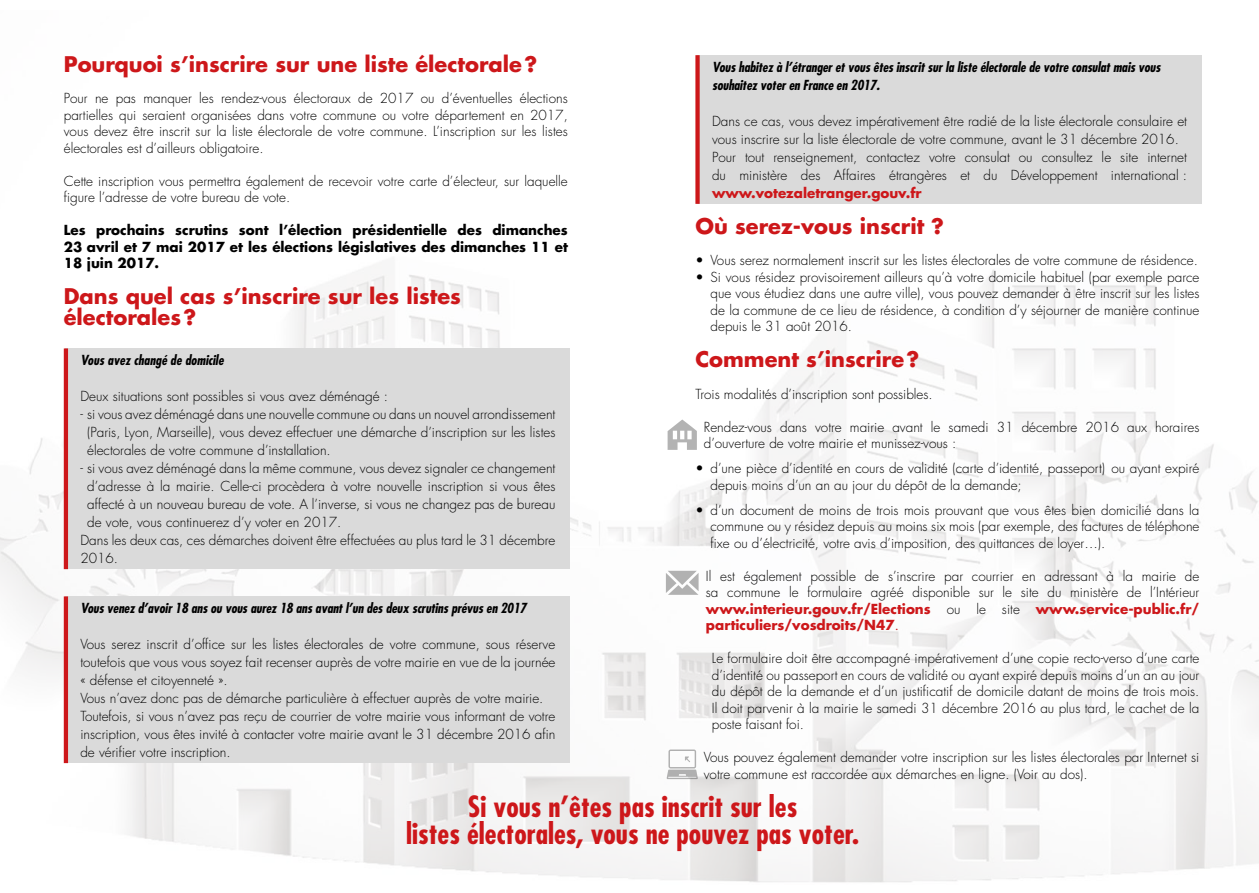
<style>
.page{position:relative;width:1259px;height:893px;background:#fff}
.page>*{position:absolute;margin:0;border:0;box-sizing:border-box;transform-origin:0 0}
.t1{font:700 condensed 28.5px/27px "Futura";color:#cd171a;text-align:center}
.t2{font:700 21px/21px "Futura";color:#cd171a}
.t3{font:300 13.5px/16.5px "Futura";color:#000;text-align:justify}
.t4{font:italic 700 condensed 13.5px/18px "Futura";letter-spacing:-.01em;color:#000}
.t5{font:700 13.5px/16.5px "Futura";color:#000;text-align:justify}
.t6{font:700 13.5px "Futura";color:#cd171a}
.s1{font-weight:700;color:#cd171a}
.s2{font-weight:400;color:#cd171a}
</style>
<div class="page">
<img style="left:0;top:55px;width:1259px;height:828px">
<div style="left:66px;top:348px;width:504px;height:221px;background:#dadada"></div>
<hr style="left:64px;top:348px;width:4px;height:221px;background:#cd171a">
<div style="left:66px;top:596px;width:504px;height:167px;background:#dadada"></div>
<hr style="left:64px;top:596px;width:4px;height:167px;background:#cd171a">
<div style="left:697px;top:55px;width:504px;height:149px;background:#dadada"></div>
<svg style="left:695px;top:55px;width:4px;height:149px"></svg>
<svg style="left:667px;top:419px;width:30px;height:31px"></svg>
<svg style="left:666px;top:571px;width:32px;height:24px"></svg>
<svg style="left:667px;top:749px;width:31px;height:30px"></svg>
<h2 class="t2" style="left:64px;top:53px;width:475px">Pourquoi s’inscrire sur une liste électorale?</h2>
<p class="t3" style="left:64px;top:90px;width:505px">Pour ne pas manquer les rendez-vous électoraux de 2017 ou d’éventuelles élections partielles qui seraient organisées dans votre commune ou votre département en 2017, vous devez être inscrit sur la liste électorale de votre commune. L’inscription sur les listes électorales est d’ailleurs obligatoire.</p>
<p class="t3" style="left:64px;top:173px;width:505px">Cette inscription vous permettra également de recevoir votre carte d’électeur, sur laquelle figure l’adresse de votre bureau de vote.</p>
<p class="t5" style="left:64px;top:222px;width:505px">Les prochains scrutins sont l’élection présidentielle des dimanches 23 avril et 7 mai 2017 et les élections législatives des dimanches 11 et 18 juin 2017.</p>
<h2 class="t2" style="left:64px;top:285px;width:399px">Dans quel cas s’inscrire sur les listes électorales?</h2>
<p class="t4" style="left:80px;top:351px;width:145px">Vous avez changé de domicile</p>
<p class="t3" style="left:80px;top:388px;width:309px">Deux situations sont possibles si vous avez déménagé :</p>
<p class="t3" style="left:87px;top:405px;width:470px;line-height:18px;text-indent:-7px">- si vous avez déménagé dans une nouvelle commune ou dans un nouvel arrondissement (Paris, Lyon, Marseille), vous devez effectuer une démarche d’inscription sur les listes électorales de votre commune d’installation.</p>
<p class="t3" style="left:80px;top:460px;width:476px">- si vous avez déménagé dans la même commune, vous devez signaler ce changement</p>
<p class="t3" style="left:87px;top:478px;width:470px">d’adresse à la mairie. Celle-ci procèdera à votre nouvelle inscription si vous êtes</p>
<p class="t3" style="left:87px;top:496px;width:470px">affecté à un nouveau bureau de vote. A l’inverse, si vous ne changez pas de bureau</p>
<p class="t3" style="left:87px;top:514px;width:256px">de vote, vous continuerez d’y voter en 2017.</p>
<p class="t3" style="left:80px;top:532px;width:476px">Dans les deux cas, ces démarches doivent être effectuées au plus tard le 31 décembre</p>
<p class="t3" style="left:80px;top:550px;width:39px">2016.</p>
<p class="t4" style="left:80px;top:599px;width:447px">Vous venez d’avoir 18 ans ou vous aurez 18 ans avant l’un des deux scrutins prévus en 2017</p>
<p class="t3" style="left:80px;top:635px;width:476px;line-height:18px;text-align:left">Vous serez inscrit d’office sur les listes électorales de votre commune, sous réserve toutefois que vous vous soyez fait recenser auprès de votre mairie en vue de la journée « défense et citoyenneté ».<br>Vous n’avez donc pas de démarche particulière à effectuer auprès de votre mairie.<br>Toutefois, si vous n’avez pas reçu de courrier de votre mairie vous informant de votre inscription, vous êtes invité à contacter votre mairie avant le 31 décembre 2016 afin de vérifier votre inscription.</p>
<p class="t4" style="left:712px;top:58px;width:450px">Vous habitez à l’étranger et vous êtes inscrit sur la liste électorale de votre consulat mais vous souhaitez voter en France en 2017.</p>
<p class="t3" style="left:712px;top:112px;width:476px;line-height:18px;text-align:left">Dans ce cas, vous devez impérativement être radié de la liste électorale consulaire et vous inscrire sur la liste électorale de votre commune, avant le 31 décembre 2016.<br>Pour tout renseignement, contactez votre consulat ou consultez le site internet du ministère des Affaires étrangères et du Développement international :</p>
<p class="t6" style="left:712px;top:183px;width:211px">www.votezaletranger.gouv.fr</p>
<h2 class="t2" style="left:695px;top:215px;width:250px">Où serez-vous inscrit ?</h2>
<p class="t3" style="left:695px;top:252px;width:504px">• Vous serez normalement inscrit sur les listes électorales de votre commune de résidence.</p>
<p class="t3" style="left:710px;top:269px;width:490px;text-indent:-15px">• Si vous résidez provisoirement ailleurs qu’à votre domicile habituel (par exemple parce que vous étudiez dans une autre ville), vous pouvez demander à être inscrit sur les listes de la commune de ce lieu de résidence, à condition d’y séjourner de manière continue depuis le 31 août 2016.</p>
<h2 class="t2" style="left:695px;top:348px;width:225px">Comment s’inscrire?</h2>
<p class="t3" style="left:695px;top:386px;width:239px">Trois modalités d’inscription sont possibles.</p>
<p class="t3" style="left:704px;top:419px;width:497px">Rendez-vous dans votre mairie avant le samedi 31 décembre 2016 aux horaires d’ouverture de votre mairie et munissez-vous :</p>
<p class="t3" style="left:710px;top:460px;width:490px;text-indent:-15px">• d’une pièce d’identité en cours de validité (carte d’identité, passeport) ou ayant expiré depuis moins d’un an au jour du dépôt de la demande;</p>
<p class="t3" style="left:710px;top:502px;width:490px;text-indent:-15px">• d’un document de moins de trois mois prouvant que vous êtes bien domicilié dans la commune ou y résidez depuis au moins six mois (par exemple, des factures de téléphone fixe ou d’électricité, votre avis d’imposition, des quittances de loyer…).</p>
<p class="t3" style="left:706px;top:568px;width:495px">Il est également possible de s’inscrire par courrier en adressant à la mairie de sa commune le formulaire agréé disponible sur le site du ministère de l’Intérieur <span class="s1">www.interieur.gouv.fr/Elections</span> ou le site <span class="s1">www.service-public.fr/ particuliers/vosdroits/N47</span><span class="s2">.</span></p>
<p class="t3" style="left:712px;top:650px;width:489px">Le formulaire doit être accompagné impérativement d’une copie recto-verso d’une carte d’identité ou passeport en cours de validité ou ayant expiré depuis moins d’un an au jour du dépôt de la demande et d’un justificatif de domicile datant de moins de trois mois.<br>Il doit parvenir à la mairie le samedi 31 décembre 2016 au plus tard, le cachet de la poste faisant foi.</p>
<p class="t3" style="left:704px;top:749px;width:497px">Vous pouvez également demander votre inscription sur les listes électorales par Internet si votre commune est raccordée aux démarches en ligne. (Voir au dos).</p>
<h1 class="t1" style="left:406px;top:793px;width:454px">Si vous n’êtes pas inscrit sur les<br>listes électorales, vous ne pouvez pas voter.</h1>
</div>
